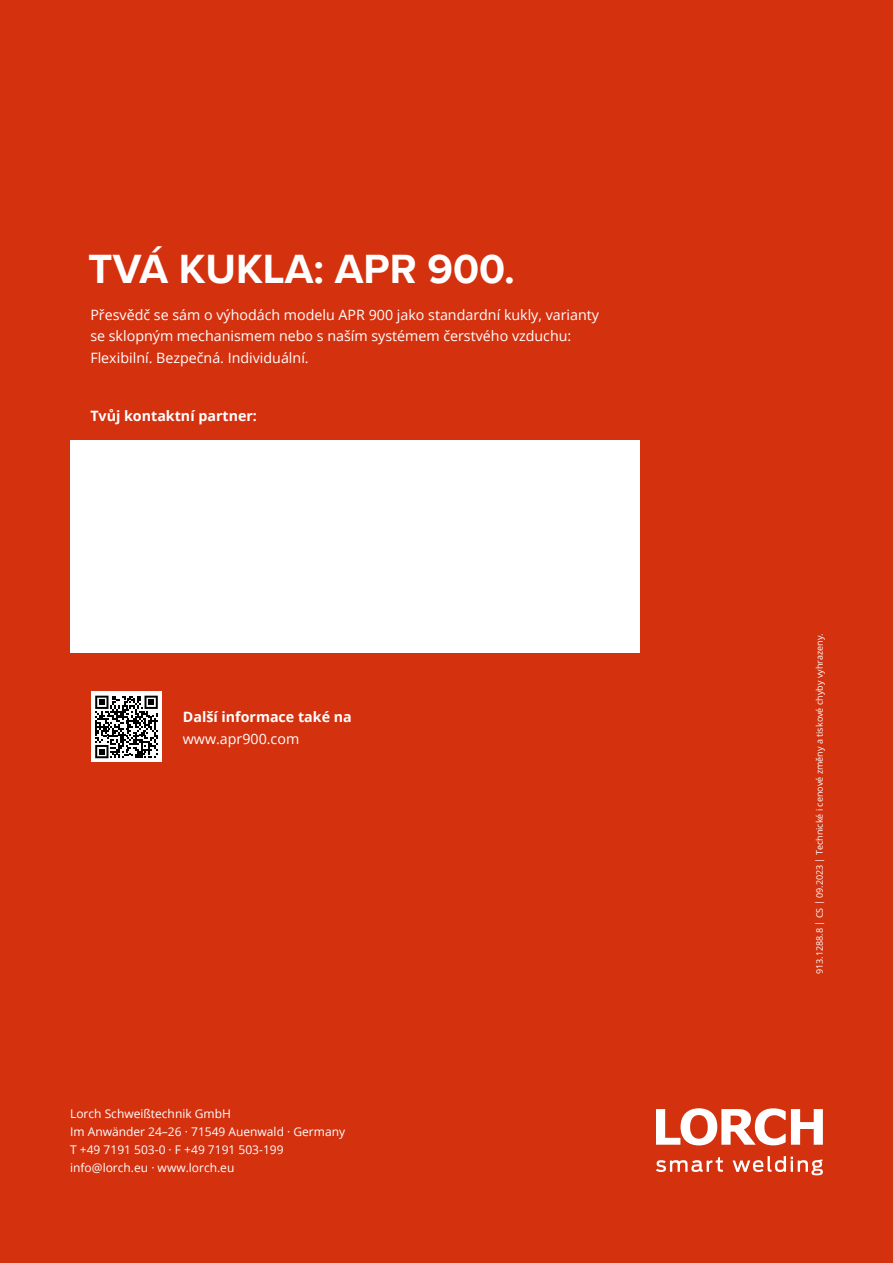
<style>
.page{position:relative;width:893px;height:1263px;background:#d4310f}
.page>*{position:absolute;margin:0;border:0;box-sizing:border-box;transform-origin:0 0}
.t1{font:700 42px "Proxima Nova";color:#fff}
.t2{font:14.25px/21.3px "Open Sans";color:#fff}
.t3{font:700 14.25px "Open Sans";color:#fff}
.t4{font:12px/18px "Open Sans";color:#fff}
.t5{font:9px "Open Sans";color:#fff}
</style>
<div class="page">
<div style="left:70px;top:440px;width:570px;height:212px;background:#fff"></div>
<svg style="left:656px;top:1108px;width:167px;height:67px"></svg>
<div style="left:91px;top:692px;width:71px;height:70px;background:#fff"></div>
<svg style="left:95px;top:696px;width:63px;height:62px"></svg>
<h1 class="t1" style="left:88px;top:238px;width:428px">TVÁ KUKLA: APR 900.</h1>
<p class="t2" style="left:90px;top:304px;width:510px">Přesvědč se sám o výhodách modelu APR 900 jako standardní kukly, varianty se sklopným mechanismem nebo s naším systémem čerstvého vzduchu:<br>Flexibilní. Bezpečná. Individuální.</p>
<p class="t3" style="left:90px;top:405px;width:168px">Tvůj kontaktní partner:</p>
<p class="t3" style="left:183px;top:707px;width:170px">Další informace také na</p>
<p class="t2" style="left:183px;top:727px;width:118px">www.apr900.com</p>
<p class="t4" style="left:70px;top:1104px;width:276px">Lorch Schweißtechnik GmbH<br>Im Anwänder 24–26 · 71549 Auenwald · Germany T +49 7191 503-0 · F +49 7191 503-199 info@lorch.eu · www.lorch.eu</p>
<p class="t5" style="left:813px;top:974px;width:342px;rotate:-90deg">913.1288.8 | CS | 09.2023 | Technické i cenové změny a tiskové chyby vyhrazeny.</p>
</div>
